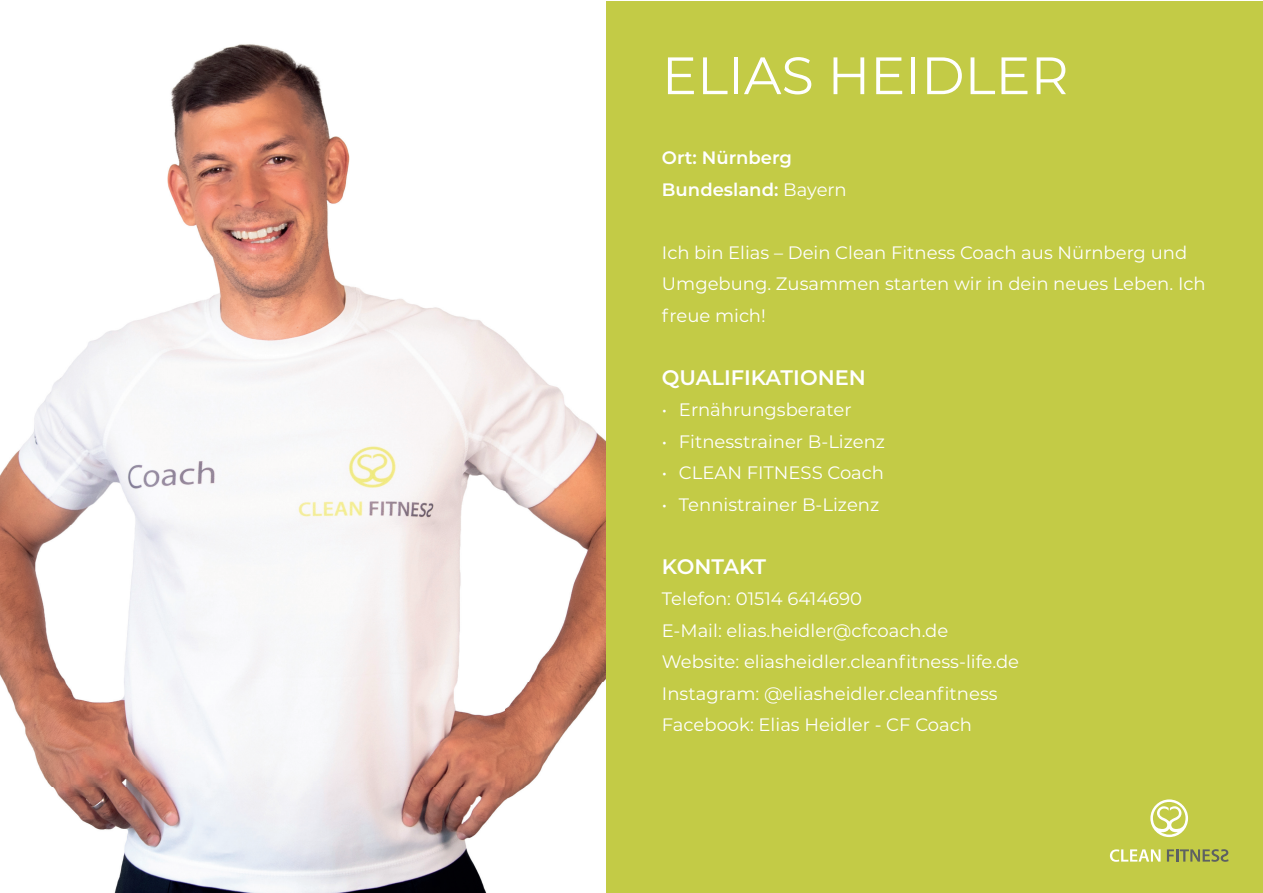
<style>
.page{position:relative;width:1263px;height:893px;background:#fff}
.page>*{position:absolute;margin:0;border:0;box-sizing:border-box;transform-origin:0 0}
.t1{font:52.5px "Montserrat";color:#fff}
.t2{font:600 21px "Montserrat";color:#fff}
.t3{font:18px/31.5px "Montserrat";color:#fff}
.t4{font:600 18px/31.5px "Montserrat";color:#fff}
.s1{font-weight:400}
</style>
<div class="page">
<img style="left:0;top:44px;width:606px;height:849px">
<div style="left:606px;top:1px;width:656px;height:891px;background:#c3cb46"></div>
<svg style="left:1110px;top:849px;width:50px;height:13px"></svg>
<svg style="left:1167px;top:849px;width:61px;height:13px"></svg>
<svg style="left:1150px;top:799px;width:38px;height:38px"></svg>
<h1 class="t1" style="left:662px;top:39px;width:408px">ELIAS HEIDLER</h1>
<p class="t4" style="left:662px;top:141px;width:186px">Ort: Nürnberg<br>Bundesland: <span class="s1">Bayern</span></p>
<p class="t3" style="left:662px;top:236px;width:545px">Ich bin Elias – Dein Clean Fitness Coach aus Nürnberg und<br>Umgebung. Zusammen starten wir in dein neues Leben. Ich freue mich!</p>
<p class="t2" style="left:662px;top:362px;width:205px">QUALIFIKATIONEN</p>
<p class="t3" style="left:662px;top:393px;width:191px">• Ernährungsberater</p>
<p class="t3" style="left:662px;top:425px;width:225px">• Fitnesstrainer B-Lizenz</p>
<p class="t3" style="left:662px;top:456px;width:224px">• CLEAN FITNESS Coach</p>
<p class="t3" style="left:662px;top:488px;width:219px">• Tennistrainer B-Lizenz</p>
<p class="t2" style="left:662px;top:551px;width:106px">KONTAKT</p>
<p class="t3" style="left:662px;top:582px;width:359px">Telefon: 01514 6414690<br>E-Mail: elias.heidler@cfcoach.de Website: eliasheidler.cleanfitness-life.de Instagram: @eliasheidler.cleanfitness Facebook: Elias Heidler - CF Coach</p>
</div>
